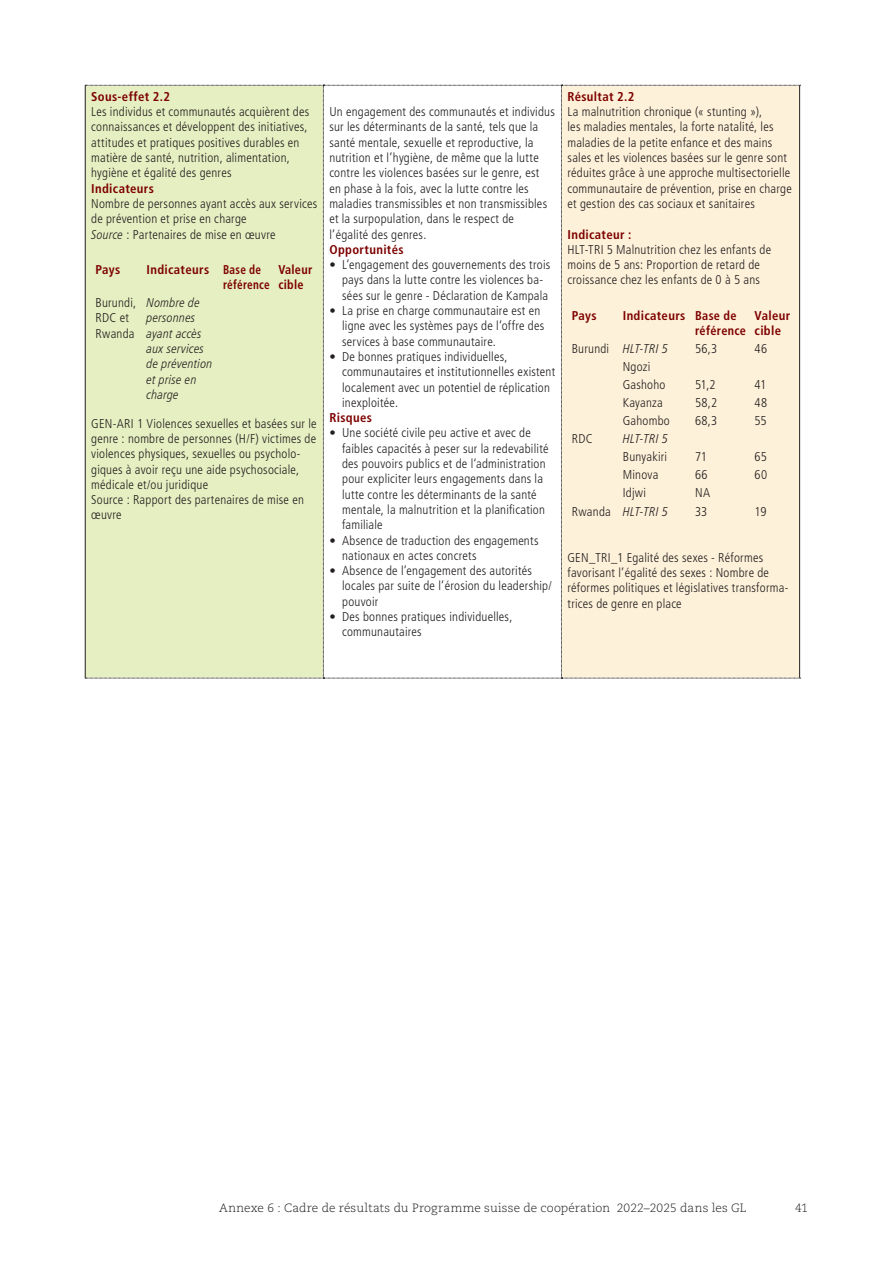
<style>
.page{position:relative;width:893px;height:1263px;background:#fff}
.page>*{position:absolute;margin:0;border:0;box-sizing:border-box;transform-origin:0 0}
.Lauftext_Tabelle{font:300 condensed 12.75px/15.3px "Frutiger LT Pro";letter-spacing:.02em;color:#231f20}
.Lauftext_Tabelle-2{font:700 condensed 12.75px/15.3px "Frutiger LT Pro";letter-spacing:.025em;color:#7d0100}
.Lauftext_Tabelle-3{font:italic 300 condensed 12.75px/15.3px "Frutiger LT Pro";letter-spacing:.015em;color:#231f20}
.Lauftext_Tabelle-4{font:700 condensed 12.75px/15.3px "Frutiger LT Pro";letter-spacing:.025em;color:#7d0100;scale:.96 1}
.Lauftext_Tabelle-5{font:700 condensed 12.75px/15.3px "Frutiger LT Pro";letter-spacing:.025em;color:#7d0100;scale:.88 1}
.t1{font:300 12px "Caecilia LT Pro 45";letter-spacing:.01em;color:#231f20}
.s1{font-style:italic}
</style>
<div class="page">
<svg style="left:85px;top:85px;width:716px;height:594px"></svg>
<p class="Lauftext_Tabelle-2" style="left:91px;top:89px;width:80px">Sous-effet 2.2</p>
<p class="Lauftext_Tabelle" style="left:91px;top:104px;width:220px">Les individus et communautés acquièrent des connaissances et développent des initiatives, attitudes et pratiques positives durables en matière de santé, nutrition, alimentation, hygiène et égalité des genres</p>
<p class="Lauftext_Tabelle-2" style="left:91px;top:181px;width:64px">Indicateurs</p>
<p class="Lauftext_Tabelle" style="left:91px;top:196px;width:228px">Nombre de personnes ayant accès aux services de prévention et prise en charge</p>
<p class="Lauftext_Tabelle" style="left:91px;top:227px;width:186px"><span class="s1">Source</span> : Partenaires de mise en œuvre</p>
<p class="Lauftext_Tabelle-2" style="left:95px;top:262px;width:26px">Pays</p>
<p class="Lauftext_Tabelle-2" style="left:147px;top:262px;width:64px">Indicateurs</p>
<p class="Lauftext_Tabelle-5" style="left:223px;top:262px;width:55px">Base de référence</p>
<p class="Lauftext_Tabelle-4" style="left:278px;top:262px;width:37px">Valeur cible</p>
<p class="Lauftext_Tabelle" style="left:95px;top:295px;width:42px">Burundi,<br>RDC et<br>Rwanda</p>
<p class="Lauftext_Tabelle-3" style="left:147px;top:295px;width:68px">Nombre de personnes ayant accès aux services de prévention et prise en charge</p>
<p class="Lauftext_Tabelle" style="left:91px;top:416px;width:227px">GEN-ARI 1 Violences sexuelles et basées sur le genre : nombre de personnes (H/F) victimes de violences physiques, sexuelles ou psycholo&shy;giques à avoir reçu une aide psychosociale, médicale et/ou juridique</p>
<p class="Lauftext_Tabelle" style="left:91px;top:492px;width:214px">Source : Rapport des partenaires de mise en œuvre</p>
<p class="Lauftext_Tabelle" style="left:329px;top:104px;width:227px">Un engagement des communautés et individus sur les déterminants de la santé, tels que la santé mentale, sexuelle et reproductive, la nutrition et l’hygiène, de même que la lutte contre les violences basées sur le genre, est<br>en phase à la fois, avec la lutte contre les maladies transmissibles et non transmissibles et la surpopulation, dans le respect de l’égalité des genres.</p>
<p class="Lauftext_Tabelle-2" style="left:329px;top:242px;width:76px">Opportunités</p>
<p class="Lauftext_Tabelle" style="left:342px;top:257px;width:210px;text-indent:-13px">• L’engagement des gouvernements des trois pays dans la lutte contre les violences ba&shy;sées sur le genre - Déclaration de Kampala</p>
<p class="Lauftext_Tabelle" style="left:342px;top:303px;width:204px;text-indent:-13px">• La prise en charge communautaire est en ligne avec les systèmes pays de l’offre des services à base communautaire.</p>
<p class="Lauftext_Tabelle" style="left:342px;top:349px;width:215px;text-indent:-13px">• De bonnes pratiques individuelles, communautaires et institutionnelles existent localement avec un potentiel de réplication inexploitée.</p>
<p class="Lauftext_Tabelle-2" style="left:329px;top:410px;width:44px">Risques</p>
<p class="Lauftext_Tabelle" style="left:342px;top:425px;width:208px;text-indent:-13px">• Une société civile peu active et avec de faibles capacités à peser sur la redevabilité des pouvoirs publics et de l‘administration pour expliciter leurs engagements dans la lutte contre les déterminants de la santé mentale, la malnutrition et la planification familiale</p>
<p class="Lauftext_Tabelle" style="left:342px;top:533px;width:198px;text-indent:-13px">• Absence de traduction des engagements nationaux en actes concrets</p>
<p class="Lauftext_Tabelle" style="left:342px;top:563px;width:211px;text-indent:-13px">• Absence de l’engagement des autorités locales par suite de l’érosion du leadership/ pouvoir</p>
<p class="Lauftext_Tabelle" style="left:342px;top:609px;width:172px;text-indent:-13px">• Des bonnes pratiques individuelles, communautaires</p>
<p class="Lauftext_Tabelle-2" style="left:567px;top:89px;width:69px">Résultat 2.2</p>
<p class="Lauftext_Tabelle" style="left:567px;top:104px;width:226px">La malnutrition chronique (« stunting »),<br>les maladies mentales, la forte natalité, les maladies de la petite enfance et des mains sales et les violences basées sur le genre sont réduites grâce à une approche multisectorielle communautaire de prévention, prise en charge et gestion des cas sociaux et sanitaires</p>
<p class="Lauftext_Tabelle-2" style="left:567px;top:226px;width:65px">Indicateur :</p>
<p class="Lauftext_Tabelle" style="left:567px;top:242px;width:205px">HLT-TRI 5 Malnutrition chez les enfants de moins de 5 ans: Proportion de retard de croissance chez les enfants de 0 à 5 ans</p>
<p class="Lauftext_Tabelle-2" style="left:572px;top:307px;width:26px">Pays</p>
<p class="Lauftext_Tabelle-2" style="left:623px;top:307px;width:64px">Indicateurs</p>
<p class="Lauftext_Tabelle-4" style="left:695px;top:307px;width:55px">Base de référence</p>
<p class="Lauftext_Tabelle-2" style="left:755px;top:307px;width:37px">Valeur cible</p>
<p class="Lauftext_Tabelle" style="left:572px;top:341px;width:39px">Burundi</p>
<p class="Lauftext_Tabelle-3" style="left:623px;top:341px;width:47px">HLT-TRI 5</p>
<p class="Lauftext_Tabelle" style="left:695px;top:341px;width:24px">56,3</p>
<p class="Lauftext_Tabelle" style="left:755px;top:341px;width:14px">46</p>
<p class="Lauftext_Tabelle" style="left:623px;top:359px;width:29px">Ngozi</p>
<p class="Lauftext_Tabelle" style="left:623px;top:377px;width:44px">Gashoho</p>
<p class="Lauftext_Tabelle" style="left:695px;top:377px;width:22px">51,2</p>
<p class="Lauftext_Tabelle" style="left:755px;top:377px;width:13px">41</p>
<p class="Lauftext_Tabelle" style="left:623px;top:395px;width:42px">Kayanza</p>
<p class="Lauftext_Tabelle" style="left:695px;top:395px;width:24px">58,2</p>
<p class="Lauftext_Tabelle" style="left:755px;top:395px;width:14px">48</p>
<p class="Lauftext_Tabelle" style="left:623px;top:413px;width:49px">Gahombo</p>
<p class="Lauftext_Tabelle" style="left:695px;top:413px;width:24px">68,3</p>
<p class="Lauftext_Tabelle" style="left:755px;top:413px;width:14px">55</p>
<p class="Lauftext_Tabelle" style="left:572px;top:431px;width:22px">RDC</p>
<p class="Lauftext_Tabelle-3" style="left:623px;top:431px;width:47px">HLT-TRI 5</p>
<p class="Lauftext_Tabelle" style="left:623px;top:449px;width:46px">Bunyakiri</p>
<p class="Lauftext_Tabelle" style="left:695px;top:449px;width:13px">71</p>
<p class="Lauftext_Tabelle" style="left:755px;top:449px;width:14px">65</p>
<p class="Lauftext_Tabelle" style="left:623px;top:467px;width:37px">Minova</p>
<p class="Lauftext_Tabelle" style="left:695px;top:467px;width:14px">66</p>
<p class="Lauftext_Tabelle" style="left:755px;top:467px;width:14px">60</p>
<p class="Lauftext_Tabelle" style="left:623px;top:485px;width:25px">Idjwi</p>
<p class="Lauftext_Tabelle" style="left:695px;top:485px;width:17px">NA</p>
<p class="Lauftext_Tabelle" style="left:572px;top:504px;width:41px">Rwanda</p>
<p class="Lauftext_Tabelle-3" style="left:623px;top:504px;width:47px">HLT-TRI 5</p>
<p class="Lauftext_Tabelle" style="left:695px;top:504px;width:14px">33</p>
<p class="Lauftext_Tabelle" style="left:755px;top:504px;width:13px">19</p>
<p class="Lauftext_Tabelle" style="left:567px;top:550px;width:223px">GEN_TRI_1 Egalité des sexes - Réformes favorisant l’égalité des sexes : Nombre de réformes politiques et législatives transforma&shy;trices de genre en place</p>
<p class="t1" style="left:219px;top:1200px;width:529px">Annexe 6 : Cadre de résultats du Programme suisse de coopération 2022–2025 dans les GL</p>
<p class="t1" style="left:795px;top:1200px;width:14px">41</p>
</div>
